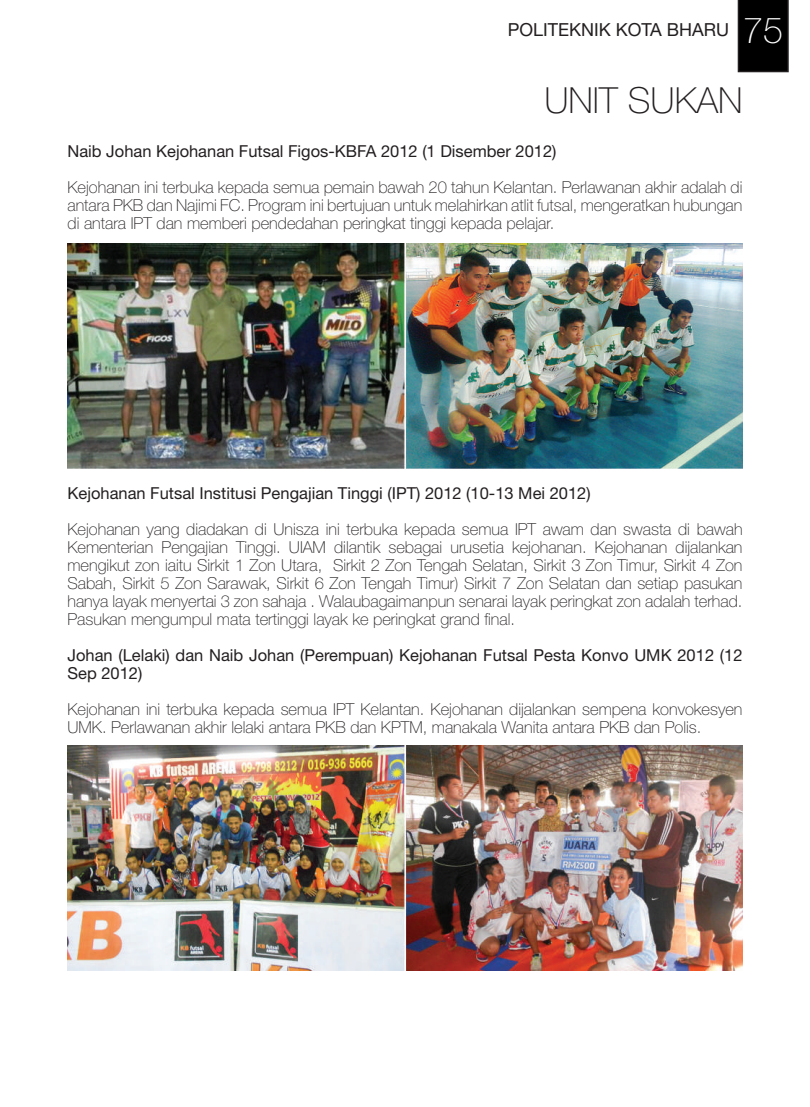
<style>
.page{position:relative;width:810px;height:1107px;background:#fff}
.page>*{position:absolute;margin:0;border:0;box-sizing:border-box;transform-origin:0 0}
.t1{font:100 36px "Helvetica Neue LT Std";color:#231f20}
.t2{font:18px "Helvetica Neue LT Std";color:#231f20}
.t3{font:100 16.5px/18px "Helvetica Neue LT Std";color:#231f20;text-align:justify}
.t4{font:16.5px/18px "Helvetica Neue LT Std";color:#231f20}
.s1{font-weight:100;font-size:36px;color:#fff}
</style>
<div class="page">
<svg style="left:738px;top:0;width:51px;height:72px;background:#030303"></svg>
<img style="left:68px;top:244px;width:674px;height:224px">
<img style="left:68px;top:746px;width:674px;height:224px">
<p class="t2" style="left:508px;top:19px;width:277px">POLITEKNIK KOTA BHARU <span class="s1">75</span></p>
<h1 class="t1" style="left:544px;top:80px;width:200px">UNIT SUKAN</h1>
<p class="t4" style="left:68px;top:142px;width:491px">Naib Johan Kejohanan Futsal Figos-KBFA 2012 (1 Disember 2012)</p>
<p class="t3" style="left:68px;top:178px;width:677px">Kejohanan ini terbuka kepada semua pemain bawah 20 tahun Kelantan. Perlawanan akhir adalah di antara PKB dan Najimi FC. Program ini bertujuan untuk melahirkan atlit futsal, mengeratkan hubungan di antara IPT dan memberi pendedahan peringkat tinggi kepada pelajar.</p>
<p class="t4" style="left:68px;top:484px;width:525px">Kejohanan Futsal Institusi Pengajian Tinggi (IPT) 2012 (10-13 Mei 2012)</p>
<p class="t3" style="left:68px;top:520px;width:677px">Kejohanan yang diadakan di Unisza ini terbuka kepada semua IPT awam dan swasta di bawah Kementerian Pengajian Tinggi. UIAM dilantik sebagai urusetia kejohanan. Kejohanan dijalankan mengikut zon iaitu Sirkit 1 Zon Utara, Sirkit 2 Zon Tengah Selatan, Sirkit 3 Zon Timur, Sirkit 4 Zon Sabah, Sirkit 5 Zon Sarawak, Sirkit 6 Zon Tengah Timur) Sirkit 7 Zon Selatan dan setiap pasukan hanya layak menyertai 3 zon sahaja . Walaubagaimanpun senarai layak peringkat zon adalah terhad.<br>Pasukan mengumpul mata tertinggi layak ke peringkat grand final.</p>
<p class="t4" style="left:68px;top:646px;width:677px">Johan (Lelaki) dan Naib Johan (Perempuan) Kejohanan Futsal Pesta Konvo UMK 2012 (12<br>Sep 2012)</p>
<p class="t3" style="left:68px;top:700px;width:676px">Kejohanan ini terbuka kepada semua IPT Kelantan. Kejohanan dijalankan sempena konvokesyen<br>UMK. Perlawanan akhir lelaki antara PKB dan KPTM, manakala Wanita antara PKB dan Polis.</p>
</div>
